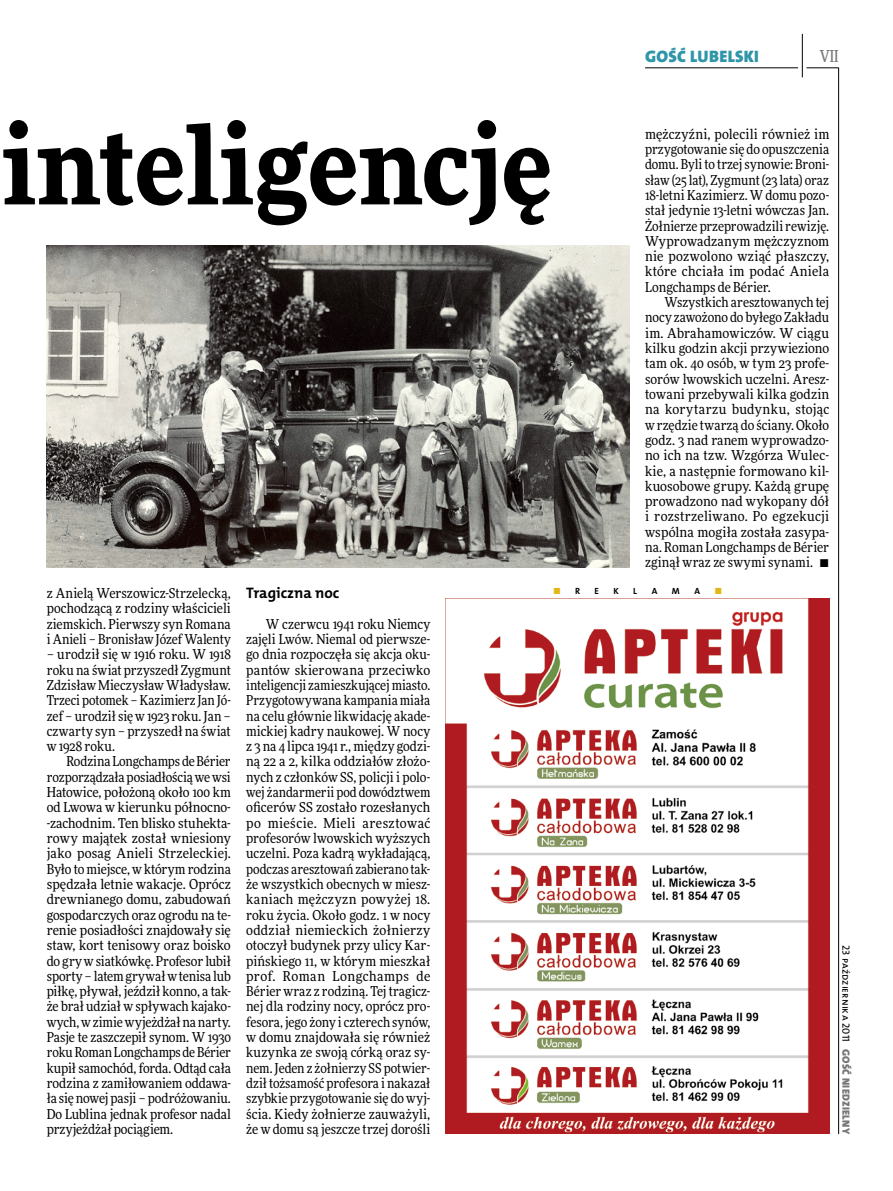
<style>
.page{position:relative;width:893px;height:1191px;background:#fff}
.page>*{position:absolute;margin:0;border:0;box-sizing:border-box;transform-origin:0 0}
.t1{font:900 108px "Freeday Narrow";color:#000}
.t2{font:16.65px "The Mix HP9 Blk";letter-spacing:.02em;color:#2f95a8}
.t3{font:500 16.5px "Freeday Narrow";color:#777778;scale:.9 1}
.t4{font:15.3px "The Mix HP7 Bld";color:#000}
.t5{font:13.65px/15.3px "Freeday Narrow News";letter-spacing:.005em;color:#000;text-align:justify}
.t6{font:10.5px "The Mix HP5 Plain";letter-spacing:.015em;color:#000}
.t7{font:10.5px "The Mix HP9 Blk";letter-spacing:.025em;color:#777778}
.t8{font:9px "The Mix HP7 Bld";color:#000}
.t9{font:9px "The Mix HP7 Bld";color:#e3b816}
.s1{color:#000}
</style>
<div class="page">
<hr style="left:806px;top:68px;width:33px;height:1px;background:#000">
<hr style="left:645px;top:68px;width:153px;height:1px;background:#000">
<hr style="left:838px;top:68px;width:1px;height:1066px;background:#000">
<hr style="left:802px;top:34px;width:1px;height:43px;background:#000">
<img style="left:47px;top:246px;width:583px;height:321px">
<img style="left:446px;top:598px;width:383px;height:535px">
<h1 class="t1" style="left:1px;top:95px;width:552px">inteligencję</h1>
<p class="t2" style="left:645px;top:46px;width:115px">GOŚĆ LUBELSKI</p>
<p class="t3" style="left:820px;top:46px;width:22px">VII</p>
<p class="t5" style="left:645px;top:126px;width:186px">mężczyźni, polecili również im przygotowanie się do opuszczenia domu. Byli to trzej synowie: Broni&shy;sław (25 lat), Zygmunt (23 lata) oraz 18-letni Kazimierz. W domu pozo&shy;stał jedynie 13-letni wówczas Jan.<br>Żołnierze przeprowadzili rewizję.<br>Wyprowadzanym mężczyznom nie pozwolono wziąć płaszczy, które chciała im podać Aniela Longchamps de Bérier.</p>
<p class="t5" style="left:645px;top:294px;width:186px;text-indent:20px">Wszystkich aresztowanych tej nocy zawożono do byłego Zakładu im. Abrahamowiczów. W ciągu kilku godzin akcji przywieziono tam ok. 40 osób, w tym 23 profe&shy;sorów lwowskich uczelni. Aresz&shy;towani przebywali kilka godzin na korytarzu budynku, stojąc w rzędzie twarzą do ściany. Około godz. 3 nad ranem wyprowadzo&shy;no ich na tzw. Wzgórza Wulec&shy;kie, a następnie formowano kil&shy;kuosobowe grupy. Każdą grupę prowadzono nad wykopany dół i rozstrzeliwano. Po egzekucji wspólna mogiła została zasypa&shy;na. Roman Longchamps de Bérier zginął wraz ze swymi synami. •</p>
<p class="t5" style="left:47px;top:585px;width:186px">z Anielą Werszowicz-Strzelecką, pochodzącą z rodziny właścicieli ziemskich. Pierwszy syn Romana i Anieli – Bronisław Józef Walenty</p>
<p class="t5" style="left:47px;top:646px;width:186px">– urodził się w 1916 roku. W 1918 roku na świat przyszedł Zygmunt Zdzisław Mieczysław Władysław.<br>Trzeci potomek – Kazimierz Jan Jó&shy;zef – urodził się w 1923 roku. Jan – czwarty syn – przyszedł na świat w 1928 roku.</p>
<p class="t5" style="left:47px;top:754px;width:186px;text-indent:20px">Rodzina Longchamps de Bérier rozporządzała posiadłością we wsi Hatowice, położoną około 100 km od Lwowa w kierunku północno--zachodnim. Ten blisko stuhekta&shy;rowy majątek został wniesiony jako posag Anieli Strzeleckiej.<br>Było to miejsce, w którym rodzina spędzała letnie wakacje. Oprócz drewnianego domu, zabudowań gospodarczych oraz ogrodu na te&shy;renie posiadłości znajdowały się staw, kort tenisowy oraz boisko do gry w siatkówkę. Profesor lubił sporty – latem grywał w tenisa lub piłkę, pływał, jeździł konno, a tak&shy;że brał udział w spływach kajako&shy;wych, w zimie wyjeżdżał na narty.<br>Pasje te zaszczepił synom. W 1930 roku Roman Longchamps de Bérier kupił samochód, forda. Odtąd cała rodzina z zamiłowaniem oddawa&shy;ła się nowej pasji – podróżowaniu.<br>Do Lublina jednak profesor nadal przyjeżdżał pociągiem.</p>
<p class="t4" style="left:246px;top:583px;width:95px">Tragiczna noc</p>
<p class="t5" style="left:246px;top:616px;width:186px;text-indent:20px">W czerwcu 1941 roku Niemcy zajęli Lwów. Niemal od pierwsze&shy;go dnia rozpoczęła się akcja oku&shy;pantów skierowana przeciwko inteligencji zamieszkującej miasto.<br>Przygotowywana kampania miała na celu głównie likwidację akade&shy;mickiej kadry naukowej. W nocy z 3 na 4 lipca 1941 r., między godzi&shy;ną 22 a 2, kilka oddziałów złożo&shy;nych z członków SS, policji i polo&shy;wej żandarmerii pod dowództwem oficerów SS zostało rozesłanych po mieście. Mieli aresztować profesorów lwowskich wyższych uczelni. Poza kadrą wykładającą, podczas aresztowań zabierano tak&shy;że wszystkich obecnych w miesz&shy;kaniach mężczyzn powyżej 18. roku życia. Około godz. 1 w nocy oddział niemieckich żołnierzy otoczył budynek przy ulicy Kar&shy;pińskiego 11, w którym mieszkał prof. Roman Longchamps de Bérier wraz z rodziną. Tej tragicz&shy;nej dla rodziny nocy, oprócz pro&shy;fesora, jego żony i czterech synów, w domu znajdowała się również kuzynka ze swoją córką oraz sy&shy;nem. Jeden z żołnierzy SS potwier&shy;dził tożsamość profesora i nakazał szybkie przygotowanie się do wyj&shy;ścia. Kiedy żołnierze zauważyli, że w domu są jeszcze trzej dorośli</p>
<p class="t9" style="left:553px;top:585px;width:28px">■ <span class="s1">r</span></p>
<p class="t8" style="left:595px;top:585px;width:6px">e</p>
<p class="t8" style="left:613px;top:585px;width:19px">klama</p>
<p class="t9" style="left:714px;top:585px;width:9px">■</p>
<p class="t6" style="left:853px;top:944px;width:99px;rotate:90deg">23 października 2011</p>
<p class="t7" style="left:853px;top:1049px;width:86px;rotate:90deg">GOŚĆ NIEDZIELNY</p>
</div>
